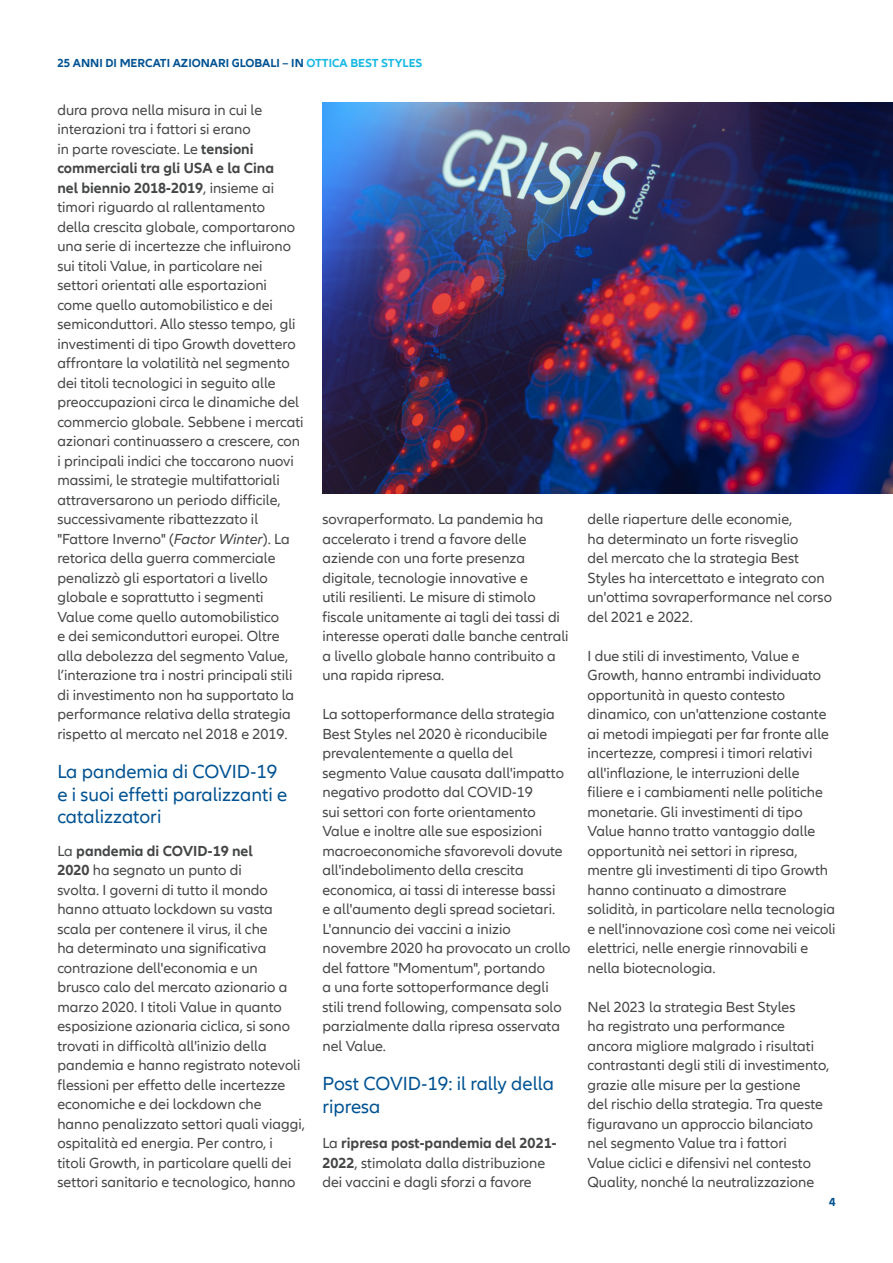
<style>
.page{position:relative;width:893px;height:1263px;background:#fff}
.page>*{position:absolute;margin:0;border:0;box-sizing:border-box;transform-origin:0 0}
.Headline_3{font:19.5px/22.5px "Allianz Neo";color:#015292}
.Copy{font:15px/19.5px "Allianz Neo";color:#454647}
.t1{font:700 12px "Allianz Neo";color:#015292}
.s1{color:#16b8e3}
.s2{font-weight:700}
.s3{font-style:italic}
</style>
<div class="page">
<img style="left:322px;top:102px;width:571px;height:391px">
<p class="t1" style="left:57px;top:56px;width:367px">25 ANNI DI MERCATI AZIONARI GLOBALI – IN <span class="s1">OTTICA BEST STYLES</span></p>
<p class="Copy" style="left:57px;top:100px;width:248px">dura prova nella misura in cui le interazioni tra i fattori si erano<br>in parte rovesciate. Le <span class="s2">tensioni commerciali tra gli USA e la Cina<br>nel biennio 2018-2019</span>, insieme ai timori riguardo al rallentamento<br>della crescita globale, comportarono una serie di incertezze che influirono sui titoli Value, in particolare nei settori orientati alle esportazioni come quello automobilistico e dei semiconduttori. Allo stesso tempo, gli investimenti di tipo Growth dovettero affrontare la volatilità nel segmento dei titoli tecnologici in seguito alle preoccupazioni circa le dinamiche del commercio globale. Sebbene i mercati azionari continuassero a crescere, con i principali indici che toccarono nuovi massimi, le strategie multifattoriali attraversarono un periodo difficile, successivamente ribattezzato il "Fattore Inverno" (<span class="s3">Factor Winter</span>). La retorica della guerra commerciale penalizzò gli esportatori a livello globale e soprattutto i segmenti Value come quello automobilistico<br>e dei semiconduttori europei. Oltre alla debolezza del segmento Value, l’interazione tra i nostri principali stili di investimento non ha supportato la performance relativa della strategia rispetto al mercato nel 2018 e 2019.</p>
<p class="Headline_3" style="left:57px;top:761px;width:231px">La pandemia di COVID-19 e i suoi effetti paralizzanti e catalizzatori</p>
<p class="Copy" style="left:57px;top:841px;width:249px">La <span class="s2">pandemia di COVID-19 nel<br>2020</span> ha segnato un punto di<br>svolta. I governi di tutto il mondo hanno attuato lockdown su vasta scala per contenere il virus, il che<br>ha determinato una significativa contrazione dell'economia e un<br>brusco calo del mercato azionario a marzo 2020. I titoli Value in quanto esposizione azionaria ciclica, si sono trovati in difficoltà all'inizio della pandemia e hanno registrato notevoli flessioni per effetto delle incertezze economiche e dei lockdown che hanno penalizzato settori quali viaggi, ospitalità ed energia. Per contro, i titoli Growth, in particolare quelli dei settori sanitario e tecnologico, hanno</p>
<p class="Copy" style="left:322px;top:510px;width:248px">sovraperformato. La pandemia ha accelerato i trend a favore delle aziende con una forte presenza digitale, tecnologie innovative e<br>utili resilienti. Le misure di stimolo fiscale unitamente ai tagli dei tassi di interesse operati dalle banche centrali a livello globale hanno contribuito a una rapida ripresa.</p>
<p class="Copy" style="left:322px;top:705px;width:250px">La sottoperformance della strategia Best Styles nel 2020 è riconducibile prevalentemente a quella del segmento Value causata dall'impatto negativo prodotto dal COVID-19<br>sui settori con forte orientamento Value e inoltre alle sue esposizioni macroeconomiche sfavorevoli dovute all'indebolimento della crescita economica, ai tassi di interesse bassi<br>e all'aumento degli spread societari.<br>L'annuncio dei vaccini a inizio novembre 2020 ha provocato un crollo del fattore "Momentum", portando<br>a una forte sottoperformance degli stili trend following, compensata solo parzialmente dalla ripresa osservata nel Value.</p>
<p class="Headline_3" style="left:322px;top:1073px;width:233px">Post COVID-19: il rally della ripresa</p>
<p class="Copy" style="left:322px;top:1134px;width:236px">La <span class="s2">ripresa post-pandemia del 2021-<br>2022</span>, stimolata dalla distribuzione dei vaccini e dagli sforzi a favore</p>
<p class="Copy" style="left:587px;top:510px;width:246px">delle riaperture delle economie,<br>ha determinato un forte risveglio<br>del mercato che la strategia Best<br>Styles ha intercettato e integrato con un'ottima sovraperformance nel corso del 2021 e 2022.</p>
<p class="Copy" style="left:587px;top:646px;width:250px">I due stili di investimento, Value e Growth, hanno entrambi individuato opportunità in questo contesto dinamico, con un'attenzione costante ai metodi impiegati per far fronte alle incertezze, compresi i timori relativi all'inflazione, le interruzioni delle filiere e i cambiamenti nelle politiche monetarie. Gli investimenti di tipo Value hanno tratto vantaggio dalle opportunità nei settori in ripresa, mentre gli investimenti di tipo Growth hanno continuato a dimostrare solidità, in particolare nella tecnologia e nell'innovazione così come nei veicoli elettrici, nelle energie rinnovabili e nella biotecnologia.</p>
<p class="Copy" style="left:587px;top:997px;width:243px">Nel 2023 la strategia Best Styles<br>ha registrato una performance ancora migliore malgrado i risultati contrastanti degli stili di investimento, grazie alle misure per la gestione<br>del rischio della strategia. Tra queste figuravano un approccio bilanciato nel segmento Value tra i fattori<br>Value ciclici e difensivi nel contesto Quality, nonché la neutralizzazione</p>
<p class="t1" style="left:829px;top:1194px;width:8px">4</p>
</div>
